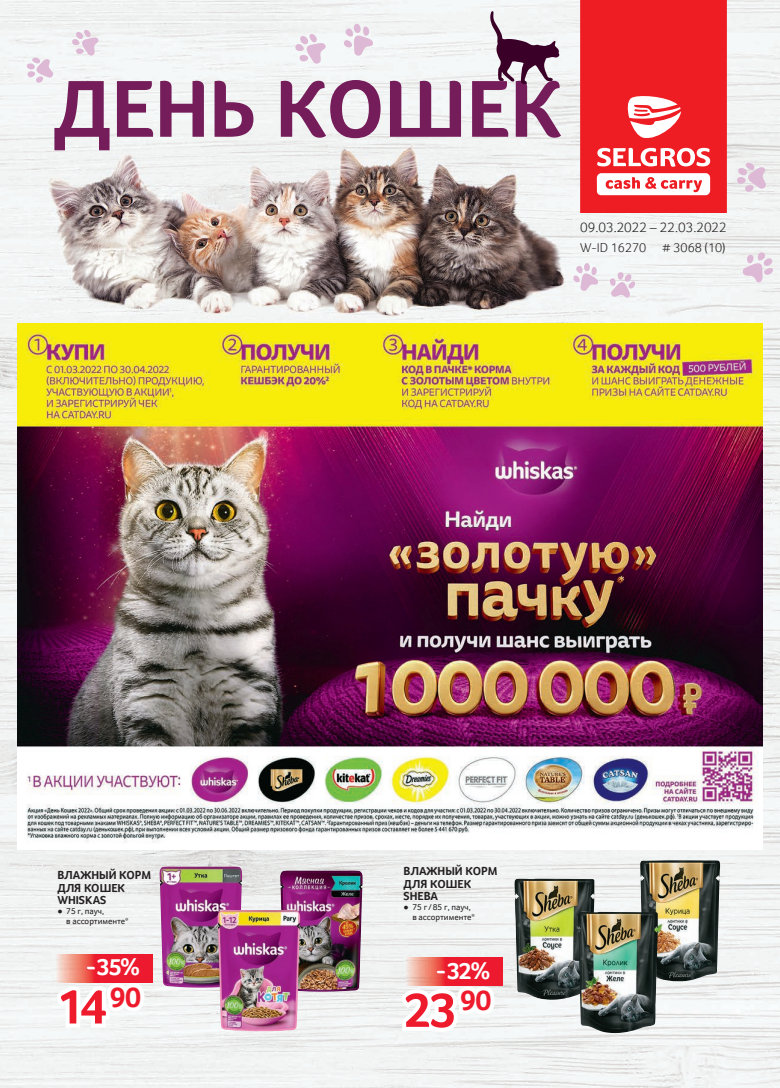
<style>
.page{position:relative;width:780px;height:1088px;background:#fff}
.page>*{position:absolute;margin:0;border:0;box-sizing:border-box;transform-origin:0 0}
.t1{font:700 83.12px "Transgourmet";color:#751d5a}
.t2{font:700 50px "Transgourmet";color:#ee1b2d}
.t3{font:700 24px "Transgourmet";color:#fff}
.t4{font:300 14.12px "Transgourmet";color:#231f20}
.t5{font:300 13.12px "Transgourmet";color:#231f20}
.t6{font:700 11.88px/12.5px "Transgourmet";color:#231f20}
.t7{font:8.75px/10px "Transgourmet";color:#231f20}
.s1{font-family:"Arial"}
</style>
<div class="page">
<img style="left:0;top:0;width:780px;height:1088px">
<svg style="left:343px;top:23px;width:30px;height:33px"></svg>
<svg style="left:742px;top:252px;width:31px;height:31px"></svg>
<svg style="left:295px;top:34px;width:31px;height:30px"></svg>
<svg style="left:736px;top:163px;width:29px;height:29px"></svg>
<svg style="left:580px;top:0;width:146px;height:213px;background:#f03c42"></svg>
<svg style="left:27px;top:58px;width:27px;height:25px"></svg>
<svg style="left:609px;top:272px;width:26px;height:26px"></svg>
<svg style="left:72px;top:30px;width:27px;height:26px"></svg>
<svg style="left:490px;top:11px;width:69px;height:73px"></svg>
<img style="left:31px;top:136px;width:543px;height:187px">
<img style="left:54px;top:136px;width:507px;height:14px">
<svg style="left:572px;top:263px;width:26px;height:29px"></svg>
<img style="left:18px;top:324px;width:744px;height:525px">
<img style="left:160px;top:866px;width:82px;height:121px">
<img style="left:280px;top:870px;width:83px;height:122px">
<img style="left:218px;top:910px;width:82px;height:121px">
<img style="left:514px;top:878px;width:80px;height:122px">
<img style="left:640px;top:860px;width:80px;height:121px">
<img style="left:577px;top:912px;width:80px;height:121px">
<img style="left:150px;top:954px;width:3px;height:28px">
<svg style="left:50px;top:878px;width:100px;height:153px"></svg>
<img style="left:405px;top:958px;width:98px;height:28px">
<svg style="left:394px;top:961px;width:106px;height:76px"></svg>
<h1 class="t1" style="left:53px;top:60px;width:509px">ДЕНЬ КОШЕК</h1>
<h3 class="t4" style="left:580px;top:219px;width:148px">09.03.2022 – 22.03.2022</h3>
<h3 class="t5" style="left:580px;top:240px;width:147px">W-ID 16270 # 3068 (10)</h3>
<h3 class="t6" style="left:57px;top:869px;width:95px">ВЛАЖНЫЙ КОРМ<br>ДЛЯ КОШЕК<br>WHISKAS</h3>
<p class="t7" style="left:66px;top:906px;width:64px;text-indent:-9px"><span class="s1">●</span> 75 г, пауч,<br>в ассортименте*</p>
<h3 class="t3" style="left:85px;top:953px;width:56px">- 35%</h3>
<h2 class="t2" style="left:57px;top:977px;width:86px">14<sup>90</sup></h2>
<h3 class="t6" style="left:403px;top:865px;width:95px">ВЛАЖНЫЙ КОРМ<br>ДЛЯ КОШЕК<br>SHEBA</h3>
<p class="t7" style="left:412px;top:902px;width:64px;text-indent:-9px"><span class="s1">●</span> 75 г / 85 г, пауч, в ассортименте*</p>
<h3 class="t3" style="left:435px;top:956px;width:56px">- 32%</h3>
<h2 class="t2" style="left:403px;top:980px;width:89px">23<sup>90</sup></h2>
</div>
